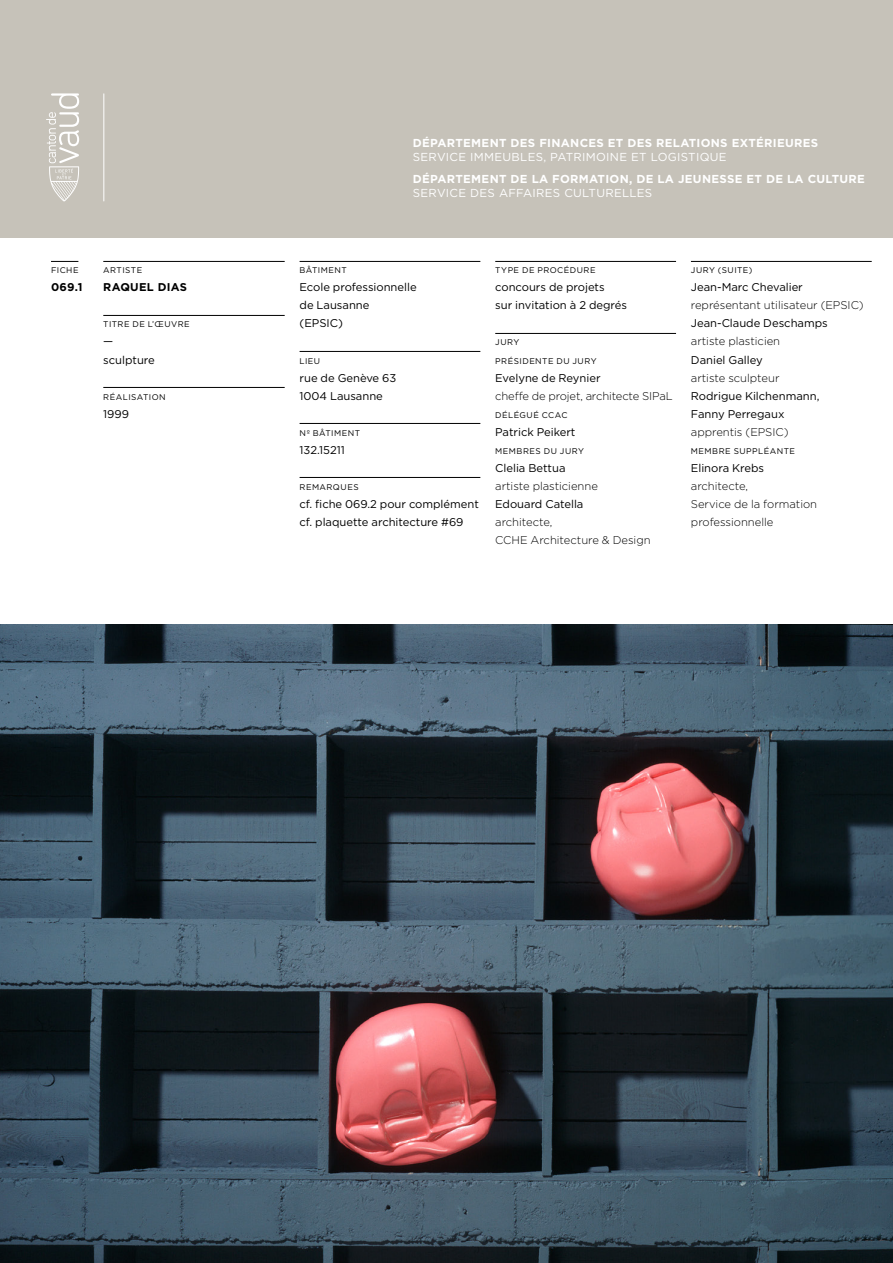
<style>
.page{position:relative;width:893px;height:1263px;background:#fff}
.page>*{position:absolute;margin:0;border:0;box-sizing:border-box;transform-origin:0 0}
.t1{font:700 11.55px "Gotham";letter-spacing:.025em;color:#fff}
.t2{font:11.55px "Gotham";letter-spacing:.025em;color:#fff}
.t3{font:11.25px/18px "Gotham";letter-spacing:-.005em;color:#000}
.t4{font:300 11.25px/18px "Gotham";letter-spacing:-.005em;color:#000}
.t5{font:700 11.25px "Gotham";letter-spacing:.025em;color:#000}
.t6{font:8.25px/18px "Gotham";letter-spacing:.055em;color:#000}
</style>
<div class="page">
<img style="left:0;top:625px;width:893px;height:638px">
<hr style="left:103px;top:261px;width:182px;height:1px;background:#000">
<hr style="left:103px;top:315px;width:182px;height:1px;background:#000">
<hr style="left:103px;top:387px;width:182px;height:1px;background:#000">
<hr style="left:300px;top:261px;width:180px;height:1px;background:#000">
<hr style="left:300px;top:351px;width:180px;height:1px;background:#000">
<hr style="left:300px;top:423px;width:180px;height:1px;background:#000">
<hr style="left:300px;top:477px;width:180px;height:1px;background:#000">
<hr style="left:495px;top:261px;width:181px;height:1px;background:#000">
<hr style="left:495px;top:333px;width:181px;height:1px;background:#000">
<svg style="left:51px;top:261px;width:27px;height:1px"></svg>
<hr style="left:691px;top:261px;width:181px;height:1px;background:#000">
<div style="left:0;top:0;width:893px;height:237px;background:#c6c2b9"></div>
<svg style="left:46px;top:93px;width:33px;height:108px"></svg>
<hr style="left:103px;top:93px;width:1px;height:108px;background:#fff">
<p class="t6" style="left:51px;top:261px;width:29px">FICHE</p>
<p class="t5" style="left:51px;top:280px;width:33px">069.1</p>
<p class="t6" style="left:103px;top:261px;width:40px">ARTISTE</p>
<p class="t5" style="left:103px;top:280px;width:85px">RAQUEL DIAS</p>
<p class="t6" style="left:103px;top:315px;width:88px">TITRE DE L’ŒUVRE</p>
<p class="t3" style="left:103px;top:332px;width:53px">— sculpture</p>
<p class="t6" style="left:103px;top:387px;width:64px">RÉALISATION</p>
<p class="t3" style="left:103px;top:404px;width:27px">1999</p>
<p class="t1" style="left:413px;top:135px;width:407px">DÉPARTEMENT DES FINANCES ET DES RELATIONS EXTÉRIEURES</p>
<p class="t2" style="left:413px;top:149px;width:315px">SERVICE IMMEUBLES, PATRIMOINE ET LOGISTIQUE</p>
<p class="t1" style="left:413px;top:171px;width:454px">DÉPARTEMENT DE LA FORMATION, DE LA JEUNESSE ET DE LA CULTURE</p>
<p class="t2" style="left:413px;top:185px;width:241px">SERVICE DES AFFAIRES CULTURELLES</p>
<p class="t6" style="left:300px;top:261px;width:49px">BÂTIMENT</p>
<p class="t3" style="left:300px;top:278px;width:119px">Ecole professionnelle de Lausanne<br>(EPSIC)</p>
<p class="t6" style="left:300px;top:351px;width:22px">LIEU</p>
<p class="t3" style="left:300px;top:368px;width:98px">rue de Genève 63<br>1004 Lausanne</p>
<p class="t6" style="left:300px;top:423px;width:62px">Nº BÂTIMENT</p>
<p class="t3" style="left:300px;top:440px;width:47px">132.15211</p>
<p class="t6" style="left:300px;top:477px;width:61px">REMARQUES</p>
<p class="t3" style="left:300px;top:494px;width:181px">cf. fiche 069.2 pour complément cf. plaquette architecture #69</p>
<p class="t6" style="left:495px;top:261px;width:102px">TYPE DE PROCÉDURE</p>
<p class="t3" style="left:495px;top:278px;width:133px">concours de projets<br>sur invitation à 2 degrés</p>
<p class="t6" style="left:495px;top:333px;width:103px">JURY<br>PRÉSIDENTE DU JURY</p>
<p class="t3" style="left:495px;top:368px;width:107px">Evelyne de Reynier</p>
<p class="t4" style="left:495px;top:386px;width:179px">cheffe de projet, architecte SIPaL</p>
<p class="t6" style="left:495px;top:405px;width:74px">DÉLÉGUÉ CCAC</p>
<p class="t3" style="left:495px;top:422px;width:82px">Patrick Peikert</p>
<p class="t6" style="left:495px;top:441px;width:90px">MEMBRES DU JURY</p>
<p class="t3" style="left:495px;top:458px;width:72px">Clelia Bettua</p>
<p class="t4" style="left:495px;top:476px;width:104px">artiste plasticienne</p>
<p class="t3" style="left:495px;top:494px;width:90px">Edouard Catella</p>
<p class="t4" style="left:495px;top:512px;width:157px">architecte,<br>CCHE Architecture &amp; Design</p>
<p class="t6" style="left:691px;top:261px;width:63px">JURY (SUITE)</p>
<p class="t3" style="left:691px;top:278px;width:113px">Jean-Marc Chevalier</p>
<p class="t4" style="left:691px;top:296px;width:174px">représentant utilisateur (EPSIC)</p>
<p class="t3" style="left:691px;top:314px;width:138px">Jean-Claude Deschamps</p>
<p class="t4" style="left:691px;top:332px;width:91px">artiste plasticien</p>
<p class="t3" style="left:691px;top:350px;width:73px">Daniel Galley</p>
<p class="t4" style="left:691px;top:368px;width:90px">artiste sculpteur</p>
<p class="t3" style="left:691px;top:386px;width:130px">Rodrigue Kilchenmann,<br>Fanny Perregaux</p>
<p class="t4" style="left:691px;top:422px;width:99px">apprentis (EPSIC)</p>
<p class="t6" style="left:691px;top:441px;width:106px">MEMBRE SUPPLÉANTE</p>
<p class="t3" style="left:691px;top:458px;width:75px">Elinora Krebs</p>
<p class="t4" style="left:691px;top:476px;width:128px">architecte,<br>Service de la formation professionnelle</p>
</div>
